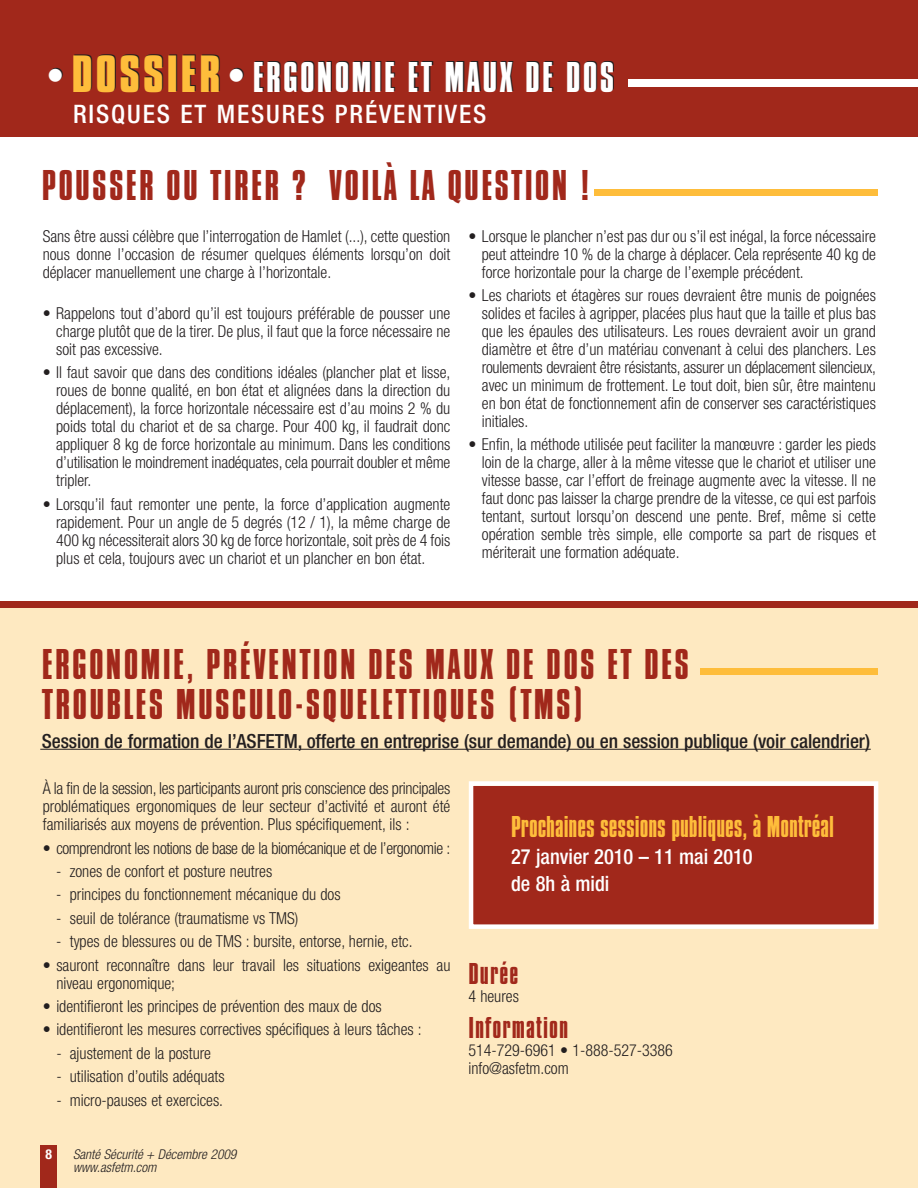
<style>
.page{position:relative;width:918px;height:1188px;background:#fff}
.page>*{position:absolute;margin:0;border:0;box-sizing:border-box;transform-origin:0 0}
.t1{font:45px/40.5px "Compacta Plain";letter-spacing:.05em;color:#a1281b}
.t2{font:45px "Compacta Plain";letter-spacing:.05em;color:#fff}
.t3{font:31.5px "Compacta Plain";color:#febd3b}
.t4{font:31.5px "Compacta Plain";letter-spacing:.035em;color:#a1281b}
.t5{font:500 condensed 25.5px "Helvetica Neue";letter-spacing:.07em;color:#fff}
.t6{font:500 condensed 21px/27px "Helvetica Neue";color:#fff}
.t7{font:500 condensed 19.5px "Helvetica Neue";letter-spacing:-.005em;color:#231f20}
.t8{font:300 condensed 16.5px/18px "Helvetica Neue";color:#231f20;text-align:justify}
.t9{font:300 condensed 16.5px "Helvetica Neue";letter-spacing:-.025em;color:#231f20}
.t10{font:700 condensed 13.65px "Helvetica Neue";color:#fff}
.t11{font:italic 300 condensed 13.5px/13.5px "Helvetica Neue";color:#231f20}
.s1{font-family:"Compacta BT";font-weight:700}
.s2{font-family:"Compacta BT";font-weight:700;color:#febd3b}
</style>
<div class="page">
<div style="left:0;top:604px;width:918px;height:584px;background:#fee9c1"></div>
<div style="left:700px;top:669px;width:178px;height:6px;background:#febd3b"></div>
<hr style="left:40px;top:749px;width:831px;height:1px;background:#231f20">
<div style="left:41px;top:1145px;width:16px;height:43px;background:#a1281b"></div>
<div style="left:0;top:0;width:918px;height:137px;background:#a1281b"></div>
<div style="left:628px;top:79px;width:290px;height:7px;background:#fff"></div>
<div style="left:595px;top:189px;width:283px;height:7px;background:#febd3b"></div>
<div style="left:0;top:601px;width:918px;height:7px;background:#a1281b"></div>
<div style="left:473px;top:786px;width:401px;height:138px;background:#a1281b"></div>
<div style="left:469px;top:781px;width:409px;height:148px;border:4px solid #fff"></div>
<h1 class="t2" style="left:42px;top:62px;width:574px"><span class="s1">•</span><span class="s2">DOSSIER</span><span class="s1">•</span>ERGONOMIE ET MAUX DE DOS</h1>
<h3 class="t5" style="left:73px;top:105px;width:415px">RISQUES ET MESURES PRÉVENTIVES</h3>
<h1 class="t1" style="left:42px;top:169px;width:550px">POUSSER OU TIRER ? VOILÀ LA QUESTION !</h1>
<p class="t8" style="left:43px;top:228px;width:409px">Sans être aussi célèbre que l’interrogation de Hamlet (...), cette question nous donne l’occasion de résumer quelques éléments lorsqu’on doit déplacer manuellement une charge à l’horizontale.</p>
<p class="t8" style="left:56px;top:306px;width:396px;text-indent:-13px">• Rappelons tout d’abord qu’il est toujours préférable de pousser une charge plutôt que de la tirer. De plus, il faut que la force nécessaire ne soit pas excessive.</p>
<p class="t8" style="left:56px;top:365px;width:396px;text-indent:-13px">• Il faut savoir que dans des conditions idéales (plancher plat et lisse, roues de bonne qualité, en bon état et alignées dans la direction du déplacement), la force horizontale nécessaire est d’au moins 2 % du poids total du chariot et de sa charge. Pour 400 kg, il faudrait donc appliquer 8 kg de force horizontale au minimum. Dans les conditions d’utilisation le moindrement inadéquates, cela pourrait doubler et même tripler.</p>
<p class="t8" style="left:56px;top:496px;width:396px;text-indent:-13px">• Lorsqu’il faut remonter une pente, la force d’application augmente rapidement. Pour un angle de 5 degrés (12 / 1), la même charge de 400 kg nécessiterait alors 30 kg de force horizontale, soit près de 4 fois plus et cela, toujours avec un chariot et un plancher en bon état.</p>
<p class="t8" style="left:482px;top:228px;width:396px;text-indent:-13px">• Lorsque le plancher n’est pas dur ou s’il est inégal, la force nécessaire peut atteindre 10 % de la charge à déplacer. Cela représente 40 kg de force horizontale pour la charge de l’exemple précédent.</p>
<p class="t8" style="left:482px;top:288px;width:396px;text-indent:-13px">• Les chariots et étagères sur roues devraient être munis de poignées solides et faciles à agripper, placées plus haut que la taille et plus bas que les épaules des utilisateurs. Les roues devraient avoir un grand diamètre et être d’un matériau convenant à celui des planchers. Les roulements devraient être résistants, assurer un déplacement silencieux, avec un minimum de frottement. Le tout doit, bien sûr, être maintenu en bon état de fonctionnement afin de conserver ses caractéristiques initiales.</p>
<p class="t8" style="left:482px;top:437px;width:396px;text-indent:-13px">• Enfin, la méthode utilisée peut faciliter la manœuvre : garder les pieds loin de la charge, aller à la même vitesse que le chariot et utiliser une vitesse basse, car l’effort de freinage augmente avec la vitesse. Il ne faut donc pas laisser la charge prendre de la vitesse, ce qui est parfois tentant, surtout lorsqu’on descend une pente. Bref, même si cette opération semble très simple, elle comporte sa part de risques et mériterait une formation adéquate.</p>
<h1 class="t1" style="left:42px;top:648px;width:649px">ERGONOMIE, PRÉVENTION DES MAUX DE DOS ET DES<br>TROUBLES MUSCULO-SQUELETTIQUES (TMS)</h1>
<p class="t7" style="left:42px;top:734px;width:830px">Session de formation de l’ASFETM, offerte en entreprise (sur demande) ou en session publique (voir calendrier)</p>
<p class="t8" style="left:43px;top:781px;width:409px">À la fin de la session, les participants auront pris conscience des principales problématiques ergonomiques de leur secteur d’activité et auront été familiarisés aux moyens de prévention. Plus spécifiquement, ils :</p>
<p class="t9" style="left:43px;top:842px;width:409px">• comprendront les notions de base de la biomécanique et de l’ergonomie :</p>
<p class="t8" style="left:56px;top:864px;width:218px">- zones de confort et posture neutres</p>
<p class="t8" style="left:56px;top:887px;width:286px">- principes du fonctionnement mécanique du dos</p>
<p class="t8" style="left:56px;top:910px;width:244px">- seuil de tolérance (traumatisme vs TMS)</p>
<p class="t8" style="left:56px;top:934px;width:358px">- types de blessures ou de TMS : bursite, entorse, hernie, etc.</p>
<p class="t8" style="left:56px;top:957px;width:396px;text-indent:-14px">• sauront reconnaître dans leur travail les situations exigeantes au niveau ergonomique;</p>
<p class="t8" style="left:43px;top:999px;width:340px">• identifieront les principes de prévention des maux de dos</p>
<p class="t8" style="left:43px;top:1022px;width:380px">• identifieront les mesures correctives spécifiques à leurs tâches :</p>
<p class="t8" style="left:56px;top:1045px;width:156px">- ajustement de la posture</p>
<p class="t8" style="left:56px;top:1069px;width:170px">- utilisation d’outils adéquats</p>
<p class="t8" style="left:56px;top:1092px;width:168px">- micro-pauses et exercices.</p>
<p class="t10" style="left:45px;top:1149px;width:8px">8</p>
<p class="t11" style="left:73px;top:1148px;width:165px">Santé Sécurité + Décembre 2009 www.asfetm.com</p>
<h2 class="t3" style="left:511px;top:816px;width:324px">Prochaines sessions publiques, à Montréal</h2>
<p class="t6" style="left:511px;top:845px;width:243px">27 janvier 2010 – 11 mai 2010 de 8h à midi</p>
<h2 class="t4" style="left:469px;top:963px;width:51px">Durée</h2>
<p class="t8" style="left:469px;top:988px;width:52px">4 heures</p>
<h2 class="t4" style="left:469px;top:1017px;width:101px">Information</h2>
<p class="t8" style="left:469px;top:1042px;width:206px">514-729-6961 • 1-888-527-3386 info@asfetm.com</p>
</div>
